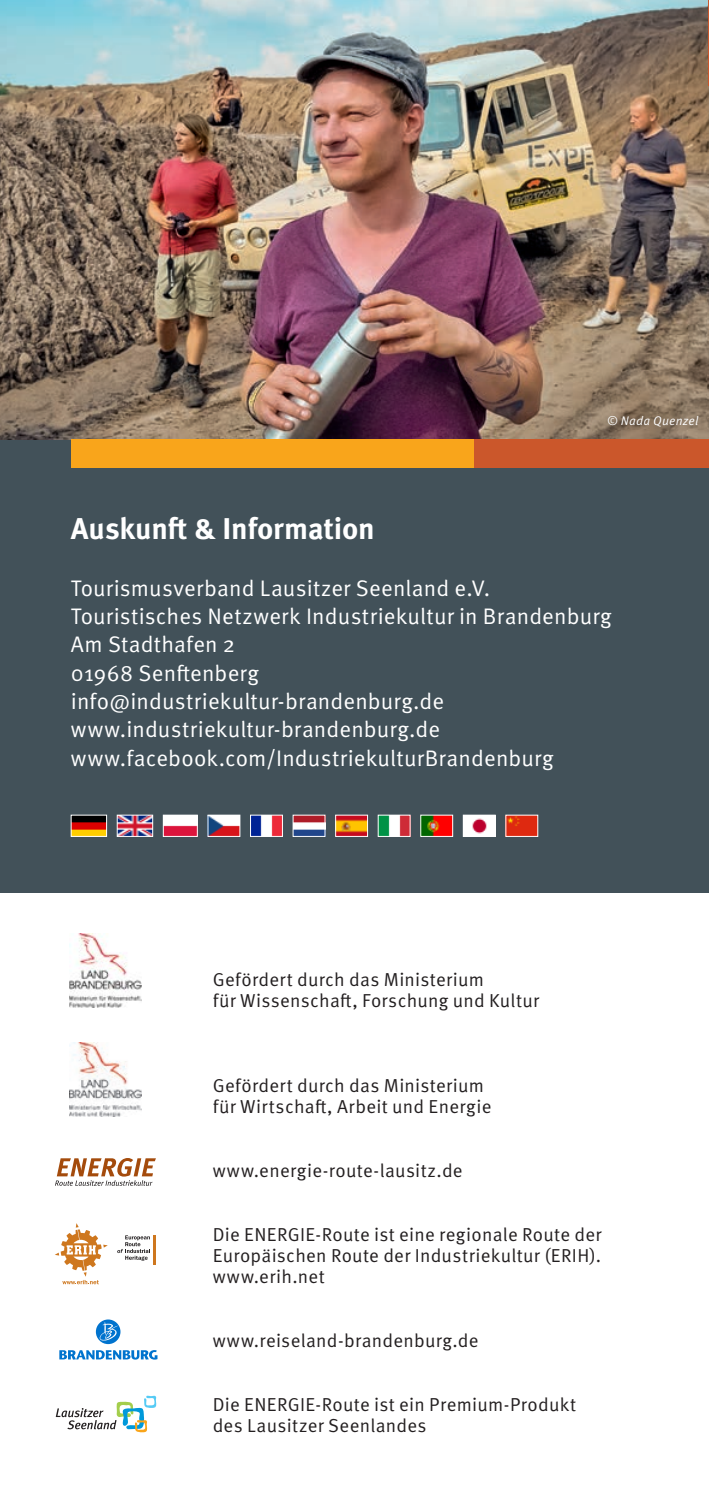
<style>
.page{position:relative;width:709px;height:1489px;background:#fff}
.page>*{position:absolute;margin:0;border:0;box-sizing:border-box;transform-origin:0 0}
.t1{font:700 30px "Meta Pro";letter-spacing:-.005em;color:#fff}
.t2{font:22.5px/28.2px "Meta Pro Norm";letter-spacing:.01em;color:#fff}
.t3{font:18.75px/21.2px "Meta Pro Norm";letter-spacing:.015em;color:#231f20}
.t4{font:12.5px "Meta Pro Norm Ita";letter-spacing:.02em;color:#fff}
</style>
<div class="page">
<div style="left:0;top:0;width:709px;height:1488px;background:#425159"></div>
<img style="left:0;top:0;width:709px;height:439px">
<div style="left:600px;top:409px;width:105px;height:25px;background:#231f20;opacity:.4"></div>
<div style="left:0;top:893px;width:708px;height:595px;background:#fff"></div>
<img style="left:70px;top:1042px;width:71px;height:74px">
<img style="left:70px;top:933px;width:71px;height:74px">
<svg style="left:56px;top:1395px;width:101px;height:37px"></svg>
<hr style="left:153px;top:1234px;width:3px;height:30px;background:#ce771e">
<svg style="left:55px;top:1223px;width:53px;height:61px"></svg>
<svg style="left:117px;top:1235px;width:33px;height:25px"></svg>
<svg style="left:55px;top:1158px;width:101px;height:27px"></svg>
<div style="left:473px;top:439px;width:236px;height:29px;background:#cb572b"></div>
<div style="left:71px;top:439px;width:402px;height:29px;background:#f9a51b"></div>
<svg style="left:59px;top:1319px;width:98px;height:40px"></svg>
<img style="left:507px;top:816px;width:29px;height:18px">
<img style="left:210px;top:816px;width:28px;height:18px">
<div style="left:208px;top:814px;width:32px;height:22px;border:1px solid #fff"></div>
<img style="left:73px;top:816px;width:32px;height:18px">
<img style="left:337px;top:816px;width:29px;height:18px">
<div style="left:335px;top:814px;width:33px;height:22px;border:1px solid #fff"></div>
<img style="left:252px;top:816px;width:29px;height:18px">
<div style="left:250px;top:814px;width:33px;height:22px;border:1px solid #fff"></div>
<img style="left:119px;top:816px;width:32px;height:18px">
<div style="left:117px;top:814px;width:36px;height:22px;border:1px solid #fff"></div>
<img style="left:380px;top:816px;width:28px;height:18px">
<div style="left:378px;top:814px;width:32px;height:22px;border:1px solid #fff"></div>
<img style="left:465px;top:816px;width:28px;height:18px">
<div style="left:463px;top:814px;width:32px;height:22px;border:1px solid #fff"></div>
<img style="left:295px;top:816px;width:28px;height:18px">
<img style="left:165px;top:816px;width:31px;height:18px">
<div style="left:163px;top:814px;width:35px;height:22px;border:1px solid #fff"></div>
<img style="left:422px;top:816px;width:29px;height:18px">
<p class="t4" style="left:607px;top:411px;width:93px">© Nada Quenzel</p>
<h1 class="t1" style="left:71px;top:505px;width:305px">Auskunft &amp; Information</h1>
<p class="t2" style="left:71px;top:572px;width:542px">Tourismusverband Lausitzer Seenland e.V.<br>Touristisches Netzwerk Industriekultur in Brandenburg Am Stadthafen 2<br>01968 Senftenberg info@industriekultur-brandenburg.de www.industriekultur-brandenburg.de www.facebook.com/IndustriekulturBrandenburg</p>
<p class="t3" style="left:213px;top:967px;width:328px">Gefördert durch das Ministerium<br>für Wissenschaft, Forschung und Kultur</p>
<p class="t3" style="left:213px;top:1073px;width:280px">Gefördert durch das Ministerium für Wirtschaft, Arbeit und Energie</p>
<p class="t3" style="left:213px;top:1158px;width:251px">www.energie-route-lausitz.de</p>
<p class="t3" style="left:213px;top:1222px;width:390px;text-align:justify">Die ENERGIE-Route ist eine regionale Route der Europäischen Route der Industriekultur (ERIH). www.erih.net</p>
<p class="t3" style="left:213px;top:1328px;width:267px">www.reiseland-brandenburg.de</p>
<p class="t3" style="left:213px;top:1392px;width:365px">Die ENERGIE-Route ist ein Premium-Produkt des Lausitzer Seenlandes</p>
</div>
